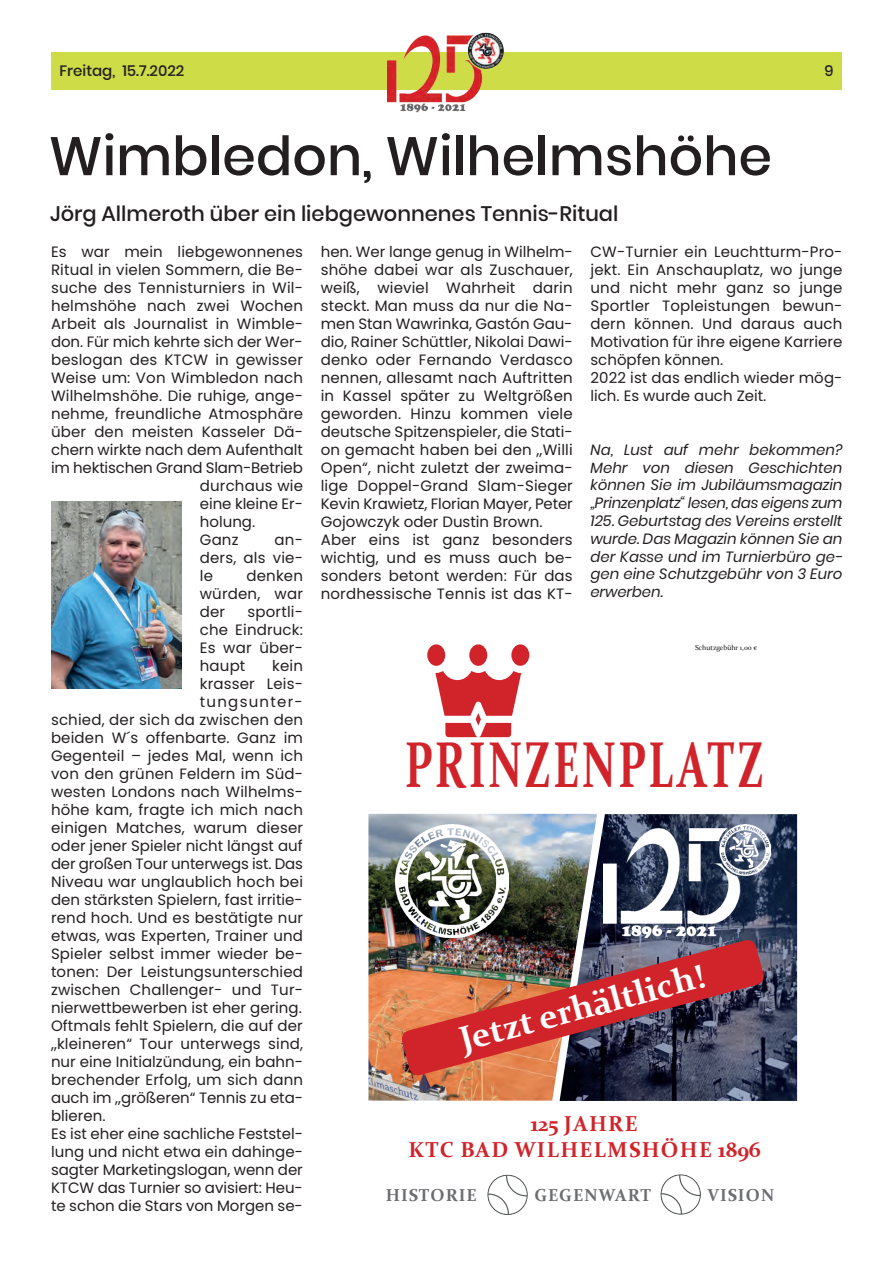
<style>
.page{position:relative;width:893px;height:1263px;background:#fff}
.page>*{position:absolute;margin:0;border:0;box-sizing:border-box;transform-origin:0 0}
.t1{font:700 64.8px "Constantia";letter-spacing:.06em;color:#d1232a;scale:.68 1}
.t2{font:500 54px "Poppins";color:#231f20}
.t3{font:700 34.5px "Constantia";color:#fff}
.t4{font:700 21.6px/26px "Constantia";letter-spacing:.06em;color:#d1232a;text-align:center}
.t5{font:500 21px "Poppins";color:#231f20}
.t6{font:700 17.25px "Constantia";letter-spacing:.06em;color:#6c6d70}
.t7{font:15px/18px "Poppins";letter-spacing:.01em;color:#231f20;text-align:justify}
.t8{font:15px "Poppins";letter-spacing:-.01em;color:#231f20}
.t9{font:500 15px "Poppins";color:#231f20}
.t10{font:15px "Poppins";letter-spacing:.085em;color:#231f20}
.t11{font:italic 14.85px/17.9px "Poppins";color:#231f20;text-align:justify}
.t12{font:7.2px "Constantia";color:#231f20}
</style>
<div class="page">
<img style="left:368px;top:814px;width:192px;height:286px">
<img style="left:560px;top:814px;width:237px;height:287px">
<div style="left:469px;top:644px;width:18px;height:22px;background:#d1232a;border-radius:50%"></div>
<div style="left:427px;top:644px;width:18px;height:22px;background:#d1232a;border-radius:50%"></div>
<div style="left:511px;top:644px;width:18px;height:22px;background:#d1232a;border-radius:50%"></div>
<svg style="left:435px;top:671px;width:86px;height:66px"></svg>
<img style="left:603px;top:824px;width:167px;height:113px">
<img style="left:395px;top:824px;width:114px;height:113px">
<svg style="left:487px;top:1174px;width:41px;height:41px"></svg>
<svg style="left:660px;top:1174px;width:41px;height:41px"></svg>
<img style="left:401px;top:939px;width:364px;height:137px">
<div style="left:51px;top:52px;width:791px;height:38px;background:#cddc47"></div>
<img style="left:387px;top:32px;width:117px;height:81px">
<img style="left:51px;top:502px;width:130px;height:187px">
<p class="t9" style="left:60px;top:62px;width:126px">Freitag, 15.7.2022</p>
<p class="t9" style="left:824px;top:62px;width:11px">9</p>
<h2 class="t2" style="left:49px;top:125px;width:725px">Wimbledon, Wilhelmshöhe</h2>
<h3 class="t5" style="left:50px;top:201px;width:570px">Jörg Allmeroth über ein liebgewonnenes Tennis-Ritual</h3>
<p class="t7" style="left:51px;top:243px;width:253px">Es war mein liebgewonnenes</p>
<p class="t7" style="left:51px;top:261px;width:253px">Ritual in vielen Sommern, die Be-</p>
<p class="t7" style="left:51px;top:279px;width:253px">suche des Tennisturniers in Wil-</p>
<p class="t7" style="left:51px;top:297px;width:253px">helmshöhe nach zwei Wochen</p>
<p class="t7" style="left:51px;top:315px;width:254px">Arbeit als Journalist in Wimble-</p>
<p class="t7" style="left:51px;top:333px;width:253px">don. Für mich kehrte sich der Wer-</p>
<p class="t7" style="left:51px;top:351px;width:253px">beslogan des KTCW in gewisser</p>
<p class="t7" style="left:51px;top:369px;width:254px">Weise um: Von Wimbledon nach</p>
<p class="t7" style="left:51px;top:387px;width:253px">Wilhelmshöhe. Die ruhige, ange-</p>
<p class="t7" style="left:51px;top:405px;width:254px">nehme, freundliche Atmosphäre</p>
<p class="t7" style="left:51px;top:423px;width:253px">über den meisten Kasseler Dä-</p>
<p class="t7" style="left:51px;top:441px;width:253px">chern wirkte nach dem Aufenthalt</p>
<p class="t8" style="left:51px;top:459px;width:253px">im hektischen Grand Slam-Betrieb</p>
<p class="t7" style="left:200px;top:477px;width:105px">durchaus wie</p>
<p class="t7" style="left:200px;top:495px;width:105px">eine kleine Er-</p>
<p class="t7" style="left:200px;top:513px;width:57px">holung.</p>
<p class="t7" style="left:200px;top:531px;width:40px">Ganz</p>
<p class="t7" style="left:200px;top:531px;width:105px;text-indent:75px">an&shy;ders, als vie&shy;le</p>
<p class="t7" style="left:200px;top:567px;width:105px;text-indent:47px">denken würden, war der</p>
<p class="t7" style="left:200px;top:603px;width:105px;text-indent:48px">sportli&shy;che Eindruck:<br>Es war über&shy;haupt</p>
<p class="t7" style="left:272px;top:657px;width:32px">kein</p>
<p class="t7" style="left:200px;top:675px;width:105px">krasser Leis-</p>
<p class="t10" style="left:200px;top:693px;width:105px">tungsunter-</p>
<p class="t7" style="left:51px;top:711px;width:254px">schied, der sich da zwischen den</p>
<p class="t7" style="left:51px;top:729px;width:253px">beiden W´s offenbarte. Ganz im</p>
<p class="t7" style="left:51px;top:747px;width:254px">Gegenteil – jedes Mal, wenn ich</p>
<p class="t7" style="left:51px;top:765px;width:253px">von den grünen Feldern im Süd-</p>
<p class="t7" style="left:51px;top:783px;width:254px">westen Londons nach Wilhelms-</p>
<p class="t7" style="left:51px;top:801px;width:253px">höhe kam, fragte ich mich nach</p>
<p class="t7" style="left:51px;top:819px;width:254px">einigen Matches, warum dieser</p>
<p class="t7" style="left:51px;top:837px;width:253px">oder jener Spieler nicht längst auf</p>
<p class="t8" style="left:51px;top:855px;width:253px">der großen Tour unterwegs ist. Das</p>
<p class="t7" style="left:51px;top:873px;width:254px">Niveau war unglaublich hoch bei</p>
<p class="t7" style="left:51px;top:891px;width:253px">den stärksten Spielern, fast irritie-</p>
<p class="t7" style="left:51px;top:909px;width:254px">rend hoch. Und es bestätigte nur</p>
<p class="t7" style="left:51px;top:927px;width:254px">etwas, was Experten, Trainer und</p>
<p class="t7" style="left:51px;top:945px;width:254px">Spieler selbst immer wieder be-</p>
<p class="t7" style="left:51px;top:963px;width:254px">tonen: Der Leistungsunterschied</p>
<p class="t7" style="left:51px;top:981px;width:254px">zwischen Challenger- und Tur-</p>
<p class="t7" style="left:51px;top:999px;width:252px">nierwettbewerben ist eher gering.</p>
<p class="t7" style="left:51px;top:1017px;width:253px">Oftmals fehlt Spielern, die auf der</p>
<p class="t7" style="left:51px;top:1035px;width:254px">„kleineren“ Tour unterwegs sind,</p>
<p class="t7" style="left:51px;top:1053px;width:253px">nur eine Initialzündung, ein bahn-</p>
<p class="t7" style="left:51px;top:1071px;width:254px">brechender Erfolg, um sich dann</p>
<p class="t7" style="left:51px;top:1089px;width:253px">auch im „größeren“ Tennis zu eta-</p>
<p class="t7" style="left:51px;top:1107px;width:56px">blieren.</p>
<p class="t7" style="left:51px;top:1125px;width:253px">Es ist eher eine sachliche Feststel-</p>
<p class="t7" style="left:51px;top:1143px;width:253px">lung und nicht etwa ein dahinge-</p>
<p class="t7" style="left:51px;top:1161px;width:253px">sagter Marketingslogan, wenn der</p>
<p class="t7" style="left:51px;top:1179px;width:253px">KTCW das Turnier so avisiert: Heu-</p>
<p class="t7" style="left:51px;top:1197px;width:253px">te schon die Stars von Morgen se-</p>
<p class="t7" style="left:321px;top:243px;width:254px;text-align:left">hen. Wer lange genug in Wilhelm&shy;shöhe dabei war als Zuschauer, weiß, wieviel Wahrheit darin steckt. Man muss da nur die Na&shy;men Stan Wawrinka, Gastón Gau&shy;dio, Rainer Schüttler, Nikolai Dawi&shy;denko oder Fernando Verdasco nennen, allesamt nach Auftritten in Kassel später zu Weltgrößen geworden. Hinzu kommen viele deutsche Spitzenspieler, die Stati&shy;on gemacht haben bei den „Willi<br>Open“, nicht zuletzt der zweima&shy;lige Doppel-Grand Slam-Sieger<br>Kevin Krawietz, Florian Mayer, Peter<br>Gojowczyk oder Dustin Brown.<br>Aber eins ist ganz besonders wichtig, und es muss auch be&shy;sonders betont werden: Für das nordhessische Tennis ist das KT-</p>
<p class="t7" style="left:590px;top:243px;width:254px;text-align:left">CW-Turnier ein Leuchtturm-Pro&shy;jekt. Ein Anschauplatz, wo junge und nicht mehr ganz so junge<br>Sportler Topleistungen bewun&shy;dern können. Und daraus auch<br>Motivation für ihre eigene Karriere schöpfen können.<br>2022 ist das endlich wieder mög&shy;lich. Es wurde auch Zeit.</p>
<p class="t11" style="left:590px;top:441px;width:254px">Na, Lust auf mehr bekommen?<br>Mehr von diesen Geschichten können Sie im Jubiläumsmagazin „Prinzenplatz“ lesen, das eigens zum 125. Geburtstag des Vereins erstellt wurde. Das Magazin können Sie an der Kasse und im Turnierbüro ge&shy;gen eine Schutzgebühr von 3 Euro erwerben.</p>
<p class="t12" style="left:695px;top:643px;width:64px">Schutzgebühr 1,00 €</p>
<h1 class="t1" style="left:405px;top:720px;width:529px">PRINZENPLATZ</h1>
<h3 class="t3" style="left:454px;top:1017px;width:254px;rotate:-15deg">Jetzt erhältlich!</h3>
<h3 class="t4" style="left:408px;top:1110px;width:354px">125 JAHRE<br>KTC BAD WILHELMSHÖHE 1896</h3>
<p class="t6" style="left:386px;top:1183px;width:93px">HISTORIE</p>
<p class="t6" style="left:534px;top:1183px;width:118px">GEGENWART</p>
<p class="t6" style="left:707px;top:1183px;width:68px">VISION</p>
</div>
